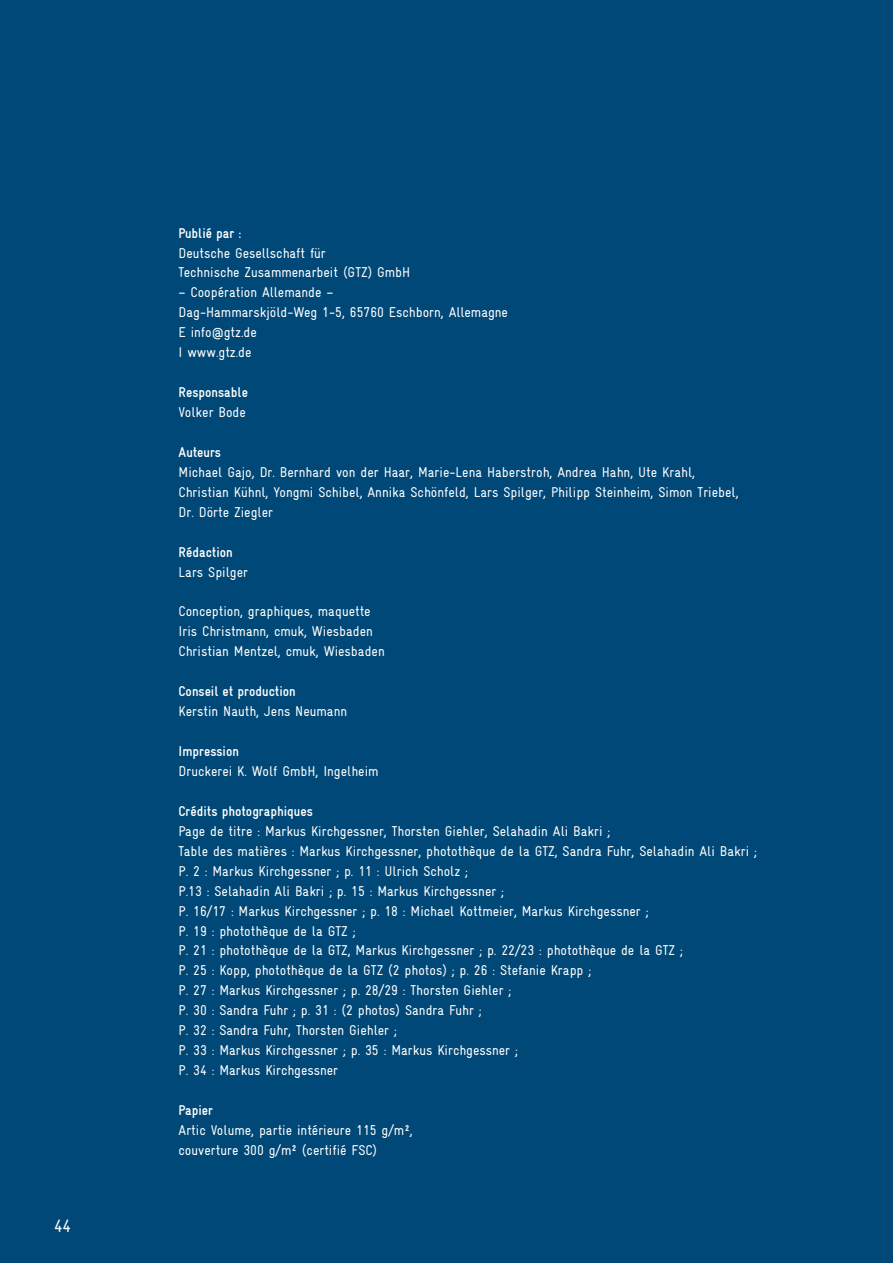
<style>
.page{position:relative;width:893px;height:1263px;background:#fff}
.page>*{position:absolute;margin:0;border:0;box-sizing:border-box;transform-origin:0 0}
.t1{font:condensed 18px "Gravur";color:#fff}
.t2{font:condensed 14.25px/20px "Gravur";color:#fff}
.t3{font:700 condensed 14.25px "Gravur";color:#fff}
</style>
<div class="page">
<div style="left:0;top:0;width:892px;height:1263px;background:#004877"></div>
<p class="t1" style="left:54px;top:1219px;width:19px">44</p>
<p class="t3" style="left:179px;top:227px;width:65px">Publié par :</p>
<p class="t2" style="left:179px;top:244px;width:233px">Deutsche Gesellschaft für<br>Technische Zusammenarbeit (GTZ) GmbH</p>
<p class="t2" style="left:179px;top:284px;width:331px">– Coopération Allemande –<br>Dag-Hammarskjöld-Weg 1-5, 65760 Eschborn, Allemagne<br>E info@gtz.de<br>I www.gtz.de</p>
<p class="t3" style="left:179px;top:387px;width:71px">Responsable</p>
<p class="t2" style="left:179px;top:404px;width:69px">Volker Bode</p>
<p class="t3" style="left:179px;top:447px;width:44px">Auteurs</p>
<p class="t2" style="left:179px;top:463px;width:561px">Michael Gajo, Dr. Bernhard von der Haar, Marie-Lena Haberstroh, Andrea Hahn, Ute Krahl,<br>Christian Kühnl, Yongmi Schibel, Annika Schönfeld, Lars Spilger, Philipp Steinheim, Simon Triebel,<br>Dr. Dörte Ziegler</p>
<p class="t3" style="left:179px;top:546px;width:56px">Rédaction</p>
<p class="t2" style="left:179px;top:563px;width:71px">Lars Spilger</p>
<p class="t2" style="left:179px;top:603px;width:208px">Conception, graphiques, maquette<br>Iris Christmann, cmuk, Wiesbaden<br>Christian Mentzel, cmuk, Wiesbaden</p>
<p class="t3" style="left:179px;top:686px;width:119px">Conseil et production</p>
<p class="t2" style="left:179px;top:703px;width:170px">Kerstin Nauth, Jens Neumann</p>
<p class="t3" style="left:179px;top:746px;width:62px">Impression</p>
<p class="t2" style="left:179px;top:763px;width:201px">Druckerei K. Wolf GmbH, Ingelheim</p>
<p class="t3" style="left:179px;top:806px;width:136px">Crédits photographiques</p>
<p class="t2" style="left:179px;top:822px;width:580px">Page de titre : Markus Kirchgessner, Thorsten Giehler, Selahadin Ali Bakri ;<br>Table des matières : Markus Kirchgessner, photothèque de la GTZ, Sandra Fuhr, Selahadin Ali Bakri ; P. 2 : Markus Kirchgessner ; p. 11 : Ulrich Scholz ;<br>P.13 : Selahadin Ali Bakri ; p. 15 : Markus Kirchgessner ;<br>P. 16/17 : Markus Kirchgessner ; p. 18 : Michael Kottmeier, Markus Kirchgessner ;<br>P. 19 : photothèque de la GTZ ;<br>P. 21 : photothèque de la GTZ, Markus Kirchgessner ; p. 22/23 : photothèque de la GTZ ;<br>P. 25 : Kopp, photothèque de la GTZ (2 photos) ; p. 26 : Stefanie Krapp ;<br>P. 27 : Markus Kirchgessner ; p. 28/29 : Thorsten Giehler ;<br>P. 30 : Sandra Fuhr ; p. 31 : (2 photos) Sandra Fuhr ;<br>P. 32 : Sandra Fuhr, Thorsten Giehler ;<br>P. 33 : Markus Kirchgessner ; p. 35 : Markus Kirchgessner ;<br>P. 34 : Markus Kirchgessner</p>
<p class="t3" style="left:179px;top:1105px;width:36px">Papier</p>
<p class="t2" style="left:179px;top:1121px;width:236px">Artic Volume, partie intérieure 115 g/m², couverture 300 g/m² (certifié FSC)</p>
</div>
